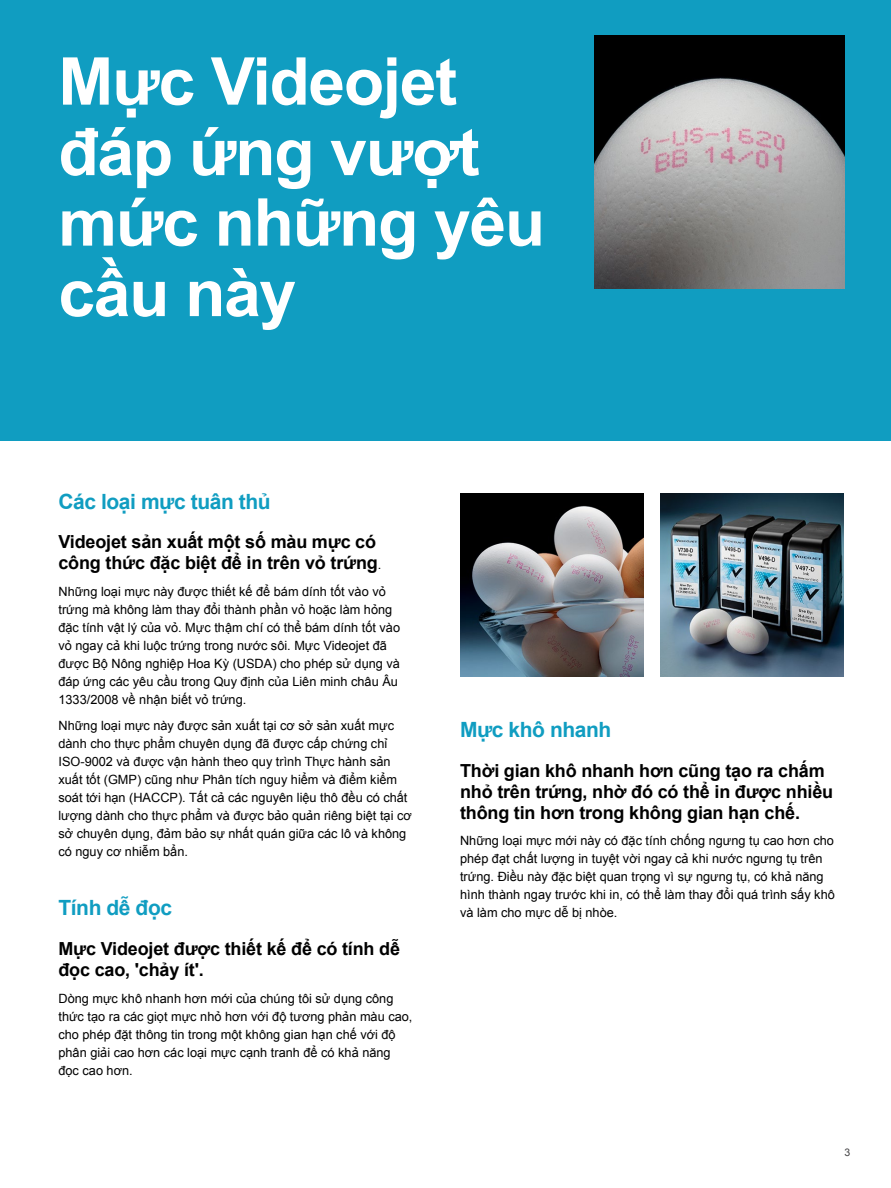
<style>
.page{position:relative;width:891px;height:1188px;background:#fff}
.page>*{position:absolute;margin:0;border:0;box-sizing:border-box;transform-origin:0 0}
.t1{font:700 66px/70.5px "Arial";letter-spacing:-.02em;color:#fff}
.t2{font:700 21px "Arial";letter-spacing:-.02em;color:#109dc1}
.t3{font:700 18px/21px "Arial";letter-spacing:-.01em;color:#000}
.t4{font:12.75px/18px "Arial";color:#000}
.t5{font:10.5px "Arial";color:#414042}
.s1{font-weight:400;font-size:12.75px}
</style>
<div class="page">
<div style="left:0;top:0;width:891px;height:440px;background:#109dc1"></div>
<img style="left:594px;top:36px;width:251px;height:253px">
<img style="left:460px;top:493px;width:183px;height:183px">
<img style="left:661px;top:493px;width:183px;height:183px">
<h1 class="t1" style="left:58px;top:48px;width:488px">Mực Videojet đáp ứng vượt mức những yêu cầu này</h1>
<h2 class="t2" style="left:58px;top:487px;width:211px">Các loại mực tuân thủ</h2>
<h3 class="t3" style="left:58px;top:532px;width:324px">Videojet sản xuất một số màu mực có công thức đặc biệt để in trên vỏ trứng<span class="s1">.</span></h3>
<p class="t4" style="left:58px;top:583px;width:343px">Những loại mực này được thiết kế để bám dính tốt vào vỏ trứng mà không làm thay đổi thành phần vỏ hoặc làm hỏng đặc tính vật lý của vỏ. Mực thậm chí có thể bám dính tốt vào vỏ ngay cả khi luộc trứng trong nước sôi. Mực Videojet đã được Bộ Nông nghiệp Hoa Kỳ (USDA) cho phép sử dụng và đáp ứng các yêu cầu trong Quy định của Liên minh châu Âu 1333/2008 về nhận biết vỏ trứng.</p>
<p class="t4" style="left:58px;top:717px;width:355px">Những loại mực này được sản xuất tại cơ sở sản xuất mực dành cho thực phẩm chuyên dụng đã được cấp chứng chỉ ISO-9002 và được vận hành theo quy trình Thực hành sản xuất tốt (GMP) cũng như Phân tích nguy hiểm và điểm kiểm soát tới hạn (HACCP). Tất cả các nguyên liệu thô đều có chất lượng dành cho thực phẩm và được bảo quản riêng biệt tại cơ sở chuyên dụng, đảm bảo sự nhất quán giữa các lô và không có nguy cơ nhiễm bẩn.</p>
<h2 class="t2" style="left:58px;top:894px;width:115px">Tính dễ đọc</h2>
<h3 class="t3" style="left:58px;top:939px;width:343px">Mực Videojet được thiết kế để có tính dễ đọc cao, 'chảy ít'.</h3>
<p class="t4" style="left:58px;top:989px;width:356px">Dòng mực khô nhanh hơn mới của chúng tôi sử dụng công thức tạo ra các giọt mực nhỏ hơn với độ tương phản màu cao, cho phép đặt thông tin trong một không gian hạn chế với độ phân giải cao hơn các loại mực cạnh tranh để có khả năng đọc cao hơn.</p>
<h2 class="t2" style="left:460px;top:716px;width:153px">Mực khô nhanh</h2>
<h3 class="t3" style="left:460px;top:761px;width:375px">Thời gian khô nhanh hơn cũng tạo ra chấm nhỏ trên trứng, nhờ đó có thể in được nhiều thông tin hơn trong không gian hạn chế.</h3>
<p class="t4" style="left:460px;top:832px;width:376px">Những loại mực mới này có đặc tính chống ngưng tụ cao hơn cho phép đạt chất lượng in tuyệt vời ngay cả khi nước ngưng tụ trên trứng. Điều này đặc biệt quan trọng vì sự ngưng tụ, có khả năng hình thành ngay trước khi in, có thể làm thay đổi quá trình sấy khô và làm cho mực dễ bị nhòe.</p>
<p class="t5" style="left:845px;top:1145px;width:7px">3</p>
</div>
